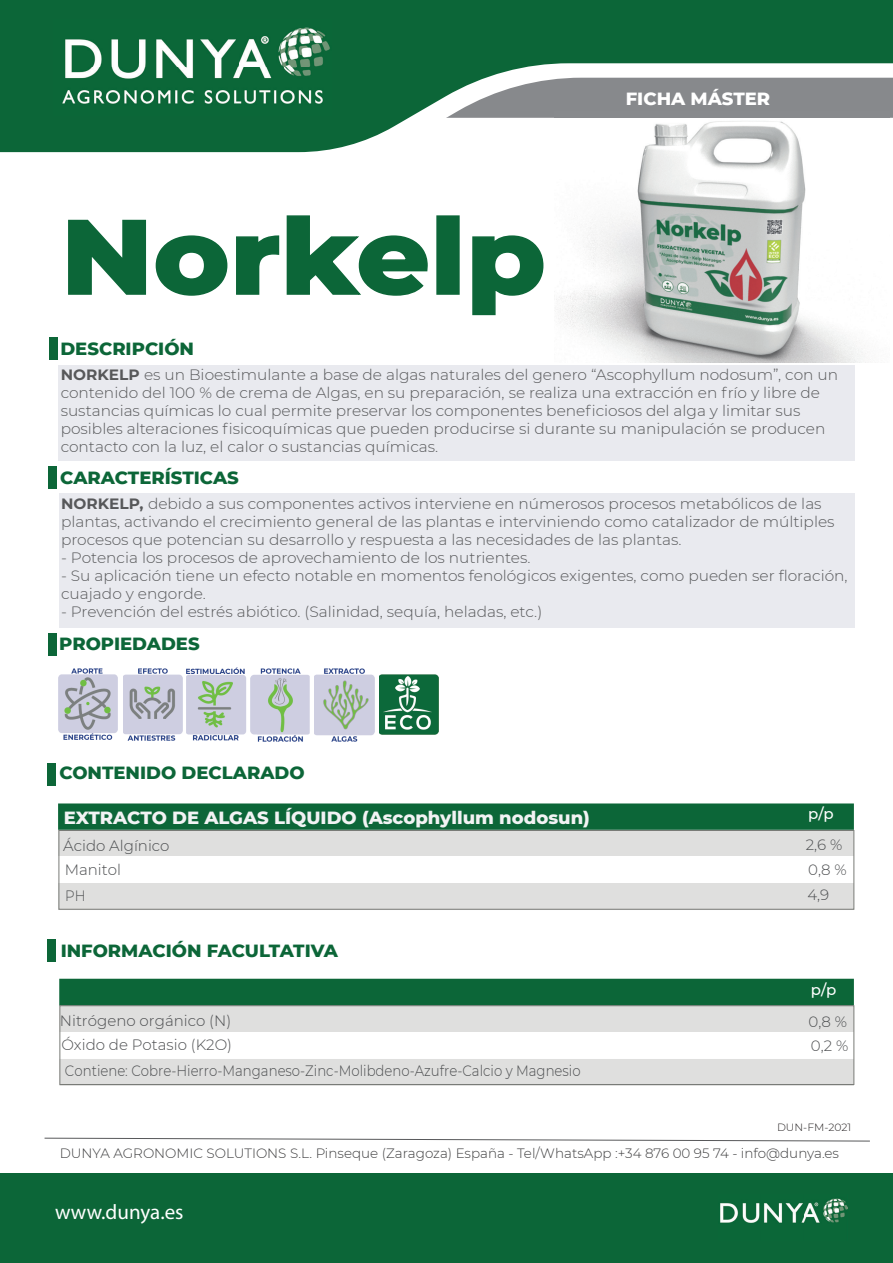
<style>
.page{position:relative;width:893px;height:1263px;background:#fff}
.page>*{position:absolute;margin:0;border:0;box-sizing:border-box;transform-origin:0 0}
.t1{font:800 105px "Montserrat";color:#0c6638;scale:1.09 1}
.t2{font:21px "Myriad Pro";color:#fff}
.t3{font:800 18px "Montserrat";color:#0c6638}
.t4{font:800 18px "Montserrat";color:#f2f3f4}
.t5{font:800 18px "Montserrat";color:#fff}
.t6{font:300 15px/18px "Montserrat";color:#57585a}
.t7{font:300 15px "Montserrat";color:#4b4d4f}
.t8{font:300 15px "Montserrat";color:#4b4d4f;scale:.89 1}
.t9{font:500 15px "Montserrat";color:#fff}
.t10{font:300 13.5px "Montserrat";color:#3e3e3f}
.t11{font:300 10.5px "Montserrat";color:#231f20}
.s1{font-weight:700}
</style>
<div class="page">
<div style="left:59px;top:493px;width:796px;height:135px;background:#e9eaef"></div>
<div style="left:0;top:1173px;width:893px;height:90px;background:#0c6638"></div>
<div style="left:59px;top:365px;width:796px;height:96px;background:#e9eaef"></div>
<div style="left:0;top:0;width:893px;height:63px;background:#0c6638"></div>
<svg style="left:0;top:63px;width:893px;height:90px"></svg>
<div style="left:49px;top:338px;width:8px;height:22px;background:#0c6638"></div>
<div style="left:48px;top:466px;width:9px;height:23px;background:#0c6638"></div>
<div style="left:48px;top:633px;width:9px;height:23px;background:#0c6638"></div>
<div style="left:47px;top:763px;width:9px;height:23px;background:#0c6638"></div>
<svg style="left:44px;top:1137px;width:826px;height:5px"></svg>
<img style="left:555px;top:112px;width:334px;height:251px">
<svg style="left:68px;top:219px;width:79px;height:76px"></svg>
<svg style="left:155px;top:235px;width:73px;height:61px"></svg>
<svg style="left:236px;top:235px;width:44px;height:60px"></svg>
<svg style="left:286px;top:215px;width:142px;height:81px"></svg>
<div style="left:436px;top:215px;width:24px;height:80px;border:2px solid #0c6638"></div>
<svg style="left:472px;top:235px;width:72px;height:81px"></svg>
<svg style="left:58px;top:803px;width:796px;height:27px;background:#12693d"></svg>
<svg style="left:58px;top:830px;width:794px;height:80px;fill:#dfdfde"></svg>
<div style="left:47px;top:939px;width:9px;height:23px;background:#0c6638"></div>
<div style="left:59px;top:830px;width:795px;height:80px;border:1px solid #797b77"></div>
<img style="left:718px;top:1195px;width:129px;height:45px">
<img style="left:54px;top:20px;width:278px;height:96px">
<img style="left:59px;top:668px;width:58px;height:72px">
<img style="left:186px;top:667px;width:65px;height:74px">
<img style="left:123px;top:668px;width:59px;height:73px">
<img style="left:379px;top:675px;width:60px;height:60px">
<img style="left:314px;top:668px;width:60px;height:74px">
<div style="left:59px;top:979px;width:795px;height:26px;background:#0c6638"></div>
<svg style="left:59px;top:1007px;width:795px;height:79px;fill:#dfdfde"></svg>
<div style="left:59px;top:1005px;width:795px;height:80px;border:1px solid #797b77"></div>
<img style="left:257px;top:668px;width:53px;height:74px">
<h1 class="t1" style="left:61px;top:199px;width:446px">Norkelp</h1>
<p class="t3" style="left:60px;top:339px;width:135px">DESCRIPCIÓN</p>
<p class="t5" style="left:626px;top:89px;width:146px">FICHA MÁSTER</p>
<p class="t6" style="left:61px;top:366px;width:779px"><span class="s1">NORKELP</span> es un Bioestimulante a base de algas naturales del genero “Ascophyllum nodosum”, con un contenido del 100 % de crema de Algas, en su preparación, se realiza una extracción en frío y libre de sustancias químicas lo cual permite preservar los componentes beneficiosos del alga y limitar sus posibles alteraciones fisicoquímicas que pueden producirse si durante su manipulación se producen contacto con la luz, el calor o sustancias químicas.</p>
<p class="t3" style="left:60px;top:467px;width:180px">CARACTERÍSTICAS</p>
<p class="t6" style="left:61px;top:495px;width:775px"><span class="s1">NORKELP,</span> debido a sus componentes activos interviene en númerosos procesos metabólicos de las plantas, activando el crecimiento general de las plantas e interviniendo como catalizador de múltiples procesos que potencian su desarrollo y respuesta a las necesidades de las plantas.</p>
<p class="t6" style="left:61px;top:549px;width:471px">- Potencia los procesos de aprovechamiento de los nutrientes.</p>
<p class="t6" style="left:61px;top:566px;width:788px">- Su aplicación tiene un efecto notable en momentos fenológicos exigentes, como pueden ser floración, cuajado y engorde.</p>
<p class="t6" style="left:61px;top:603px;width:483px">- Prevención del estrés abiótico. (Salinidad, sequía, heladas, etc.)</p>
<p class="t3" style="left:59px;top:634px;width:142px">PROPIEDADES</p>
<p class="t3" style="left:59px;top:763px;width:247px">CONTENIDO DECLARADO</p>
<p class="t4" style="left:64px;top:807px;width:527px">EXTRACTO DE ALGAS LÍQUIDO (Ascophyllum nodosun)</p>
<p class="t9" style="left:808px;top:805px;width:27px">p/p</p>
<p class="t7" style="left:63px;top:838px;width:108px">Ácido Algínico</p>
<p class="t7" style="left:806px;top:837px;width:38px">2,6 %</p>
<p class="t7" style="left:65px;top:862px;width:58px">Manitol</p>
<p class="t7" style="left:808px;top:862px;width:40px">0,8 %</p>
<p class="t8" style="left:65px;top:887px;width:24px">PH</p>
<p class="t7" style="left:807px;top:887px;width:23px">4,9</p>
<p class="t3" style="left:61px;top:941px;width:279px">INFORMACIÓN FACULTATIVA</p>
<p class="t9" style="left:811px;top:982px;width:27px">p/p</p>
<p class="t7" style="left:60px;top:1013px;width:173px">Nitrógeno orgánico (N)</p>
<p class="t7" style="left:808px;top:1013px;width:40px">0,8 %</p>
<p class="t7" style="left:61px;top:1037px;width:172px">Óxido de Potasio (K2O)</p>
<p class="t7" style="left:811px;top:1038px;width:39px">0,2 %</p>
<p class="t8" style="left:65px;top:1063px;width:581px">Contiene: Cobre-Hierro-Manganeso-Zinc-Molibdeno-Azufre-Calcio y Magnesio</p>
<p class="t11" style="left:777px;top:1122px;width:76px">DUN-FM-2021</p>
<p class="t10" style="left:60px;top:1146px;width:781px">DUNYA AGRONOMIC SOLUTIONS S.L. Pinseque (Zaragoza) España - Tel/WhatsApp :+34 876 00 95 74 - info@dunya.es</p>
<h2 class="t2" style="left:55px;top:1204px;width:130px">www.dunya.es</h2>
</div>
